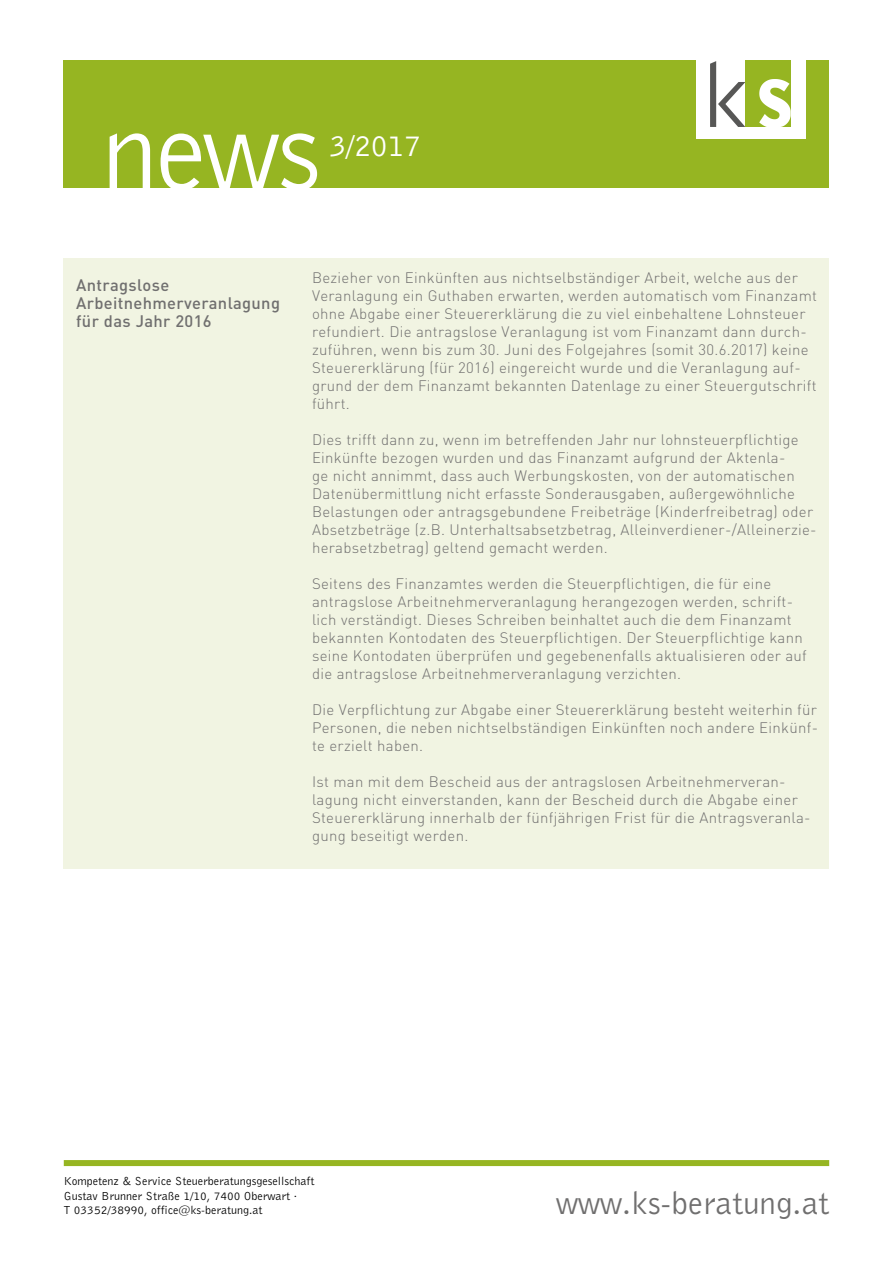
<style>
.page{position:relative;width:893px;height:1263px;background:#fff}
.page>*{position:absolute;margin:0;border:0;box-sizing:border-box;transform-origin:0 0}
.t1{font:114px "Bell Gothic BT";color:#fff}
.t2{font:33px "Bell Gothic BT";color:#706f6f}
.t3{font:31.5px "Bell Gothic BT";color:#fff}
.t4{font:500 16.5px/18px "DIN";letter-spacing:.02em;color:#706f6f}
.t5{font:300 15px/18px "DIN";letter-spacing:.02em;color:#706f6f}
.t6{font:12px/14.4px "Bell Gothic BT";color:#000}
</style>
<div class="page">
<div style="left:64px;top:60px;width:765px;height:127px;background:#96b522"></div>
<div style="left:64px;top:1160px;width:765px;height:6px;background:#96b522"></div>
<div style="left:697px;top:53px;width:109px;height:86px;background:#fff"></div>
<svg style="left:710px;top:61px;width:35px;height:66px"></svg>
<div style="left:746px;top:61px;width:45px;height:66px;background:#96b522"></div>
<svg style="left:759px;top:79px;width:32px;height:48px"></svg>
<div style="left:64px;top:258px;width:765px;height:611px;background:#f1f4e2"></div>
<h1 class="t1" style="left:101px;top:81px;width:221px">news</h1>
<h3 class="t3" style="left:329px;top:126px;width:94px">3/2017</h3>
<p class="t4" style="left:76px;top:275px;width:205px">Antragslose<br>Arbeitnehmerveranlagung für das Jahr 2016</p>
<p class="t5" style="left:312px;top:268px;width:506px">Bezieher von Einkünften aus nichtselbständiger Arbeit, welche aus der Veranlagung ein Guthaben erwarten, werden automatisch vom Finanzamt ohne Abgabe einer Steuererklärung die zu viel einbehaltene Lohnsteuer refundiert. Die antragslose Veranlagung ist vom Finanzamt dann durch&shy;zuführen, wenn bis zum 30. Juni des Folgejahres (somit 30.6.2017) keine Steuererklärung (für 2016) eingereicht wurde und die Veranlagung auf&shy;grund der dem Finanzamt bekannten Datenlage zu einer Steuergutschrift führt.</p>
<p class="t5" style="left:312px;top:430px;width:506px">Dies trifft dann zu, wenn im betreffenden Jahr nur lohnsteuerpflichtige Einkünfte bezogen wurden und das Finanzamt aufgrund der Aktenla-<br>ge nicht annimmt, dass auch Werbungskosten, von der automatischen Datenübermittlung nicht erfasste Sonderausgaben, außergewöhnliche Belastungen oder antragsgebundene Freibeträge (Kinderfreibetrag) oder Absetzbeträge (z.B. Unterhaltsabsetzbetrag, Alleinverdiener-/Alleinerzie&shy;herabsetzbetrag) geltend gemacht werden.</p>
<p class="t5" style="left:312px;top:574px;width:496px">Seitens des Finanzamtes werden die Steuerpflichtigen, die für eine antragslose Arbeitnehmerveranlagung herangezogen werden, schrift&shy;lich verständigt. Dieses Schreiben beinhaltet auch die dem Finanzamt bekannten Kontodaten des Steuerpflichtigen. Der Steuerpflichtige kann seine Kontodaten überprüfen und gegebenenfalls aktualisieren oder auf die antragslose Arbeitnehmerveranlagung verzichten.</p>
<p class="t5" style="left:312px;top:700px;width:507px;text-align:justify">Die Verpflichtung zur Abgabe einer Steuererklärung besteht weiterhin für Personen, die neben nichtselbständigen Einkünften noch andere Einkünf&shy;te erzielt haben.</p>
<p class="t5" style="left:312px;top:772px;width:500px">Ist man mit dem Bescheid aus der antragslosen Arbeitnehmerveran&shy;lagung nicht einverstanden, kann der Bescheid durch die Abgabe einer Steuererklärung innerhalb der fünfjährigen Frist für die Antragsveranla&shy;gung beseitigt werden.</p>
<p class="t6" style="left:64px;top:1174px;width:252px">Kompetenz &amp; Service Steuerberatungsgesellschaft<br>Gustav Brunner Straße 1/10, 7400 Oberwart ·<br>T 03352/38990, office@ks-beratung.at</p>
<h2 class="t2" style="left:556px;top:1183px;width:275px">www.ks-beratung.at</h2>
</div>
